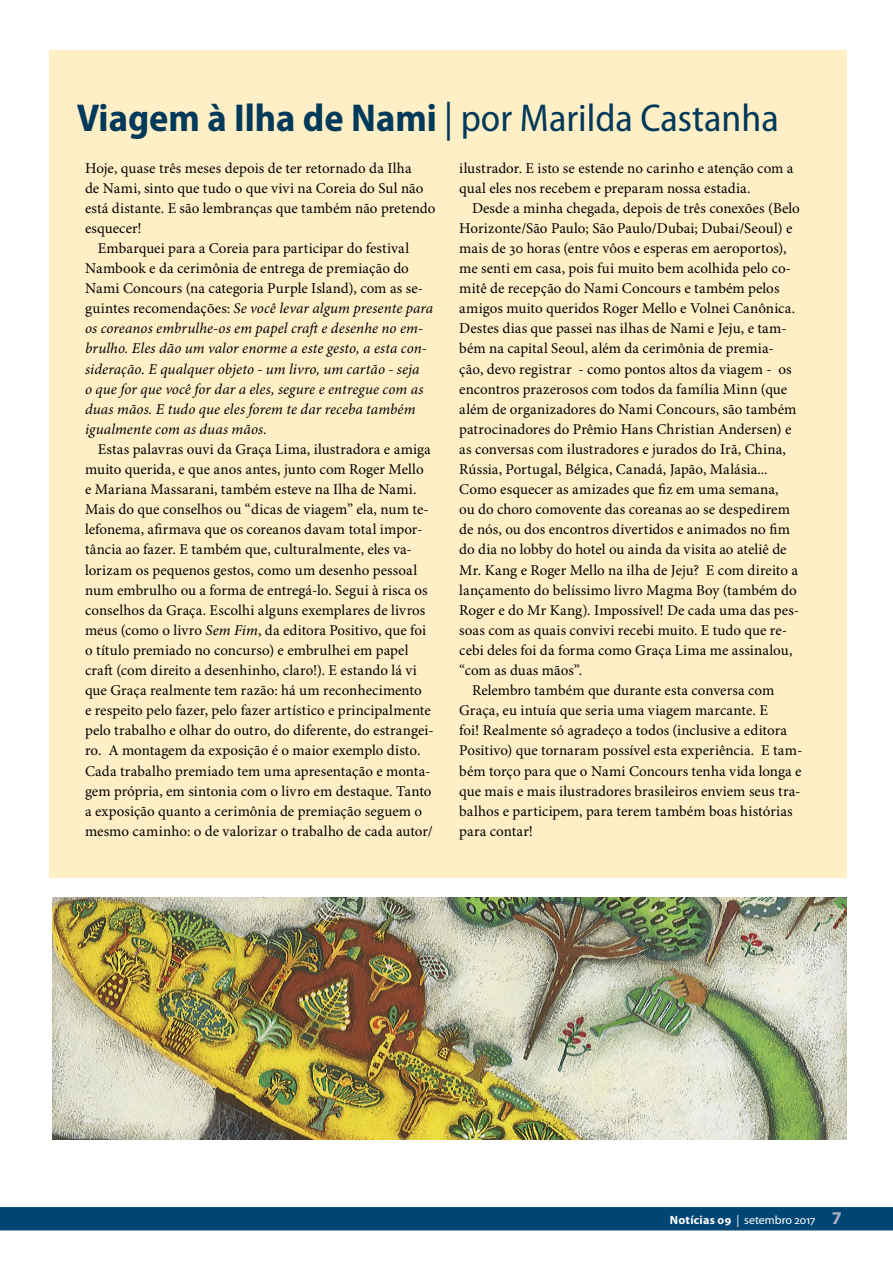
<style>
.page{position:relative;width:893px;height:1263px;background:#fff}
.page>*{position:absolute;margin:0;border:0;box-sizing:border-box;transform-origin:0 0}
.t1{font:semi-condensed 39px "Myriad Pro";color:#003959}
.t2{font:15px/20.1px "Minion Pro";letter-spacing:.005em;color:#000}
.t3{font:italic 15px "Minion Pro";letter-spacing:.005em;color:#000}
.t4{font:12px "Myriad Pro";letter-spacing:-.005em;color:#fff}
.s1{font-weight:700}
.s2{font-style:normal}
.s3{font-style:italic}
.s4{font-weight:700;font-size:18px;color:#abb3c3}
</style>
<div class="page">
<div style="left:49px;top:50px;width:798px;height:828px;background:#ffefc6"></div>
<div style="left:0;top:1207px;width:893px;height:23px;background:#004674"></div>
<img style="left:53px;top:897px;width:794px;height:242px">
<h1 class="t1" style="left:77px;top:94px;width:703px"><span class="s1">Viagem à Ilha de Nami</span> | por Marilda Castanha</h1>
<p class="t2" style="left:85px;top:158px;width:328px">Hoje, quase três meses depois de ter retornado da Ilha</p>
<p class="t2" style="left:85px;top:178px;width:340px">de Nami, sinto que tudo o que vivi na Coreia do Sul não</p>
<p class="t2" style="left:85px;top:198px;width:352px">está distante. E são lembranças que também não pretendo</p>
<p class="t2" style="left:85px;top:219px;width:58px">esquecer!</p>
<p class="t2" style="left:98px;top:239px;width:313px">Embarquei para a Coreia para participar do festival</p>
<p class="t2" style="left:85px;top:259px;width:325px">Nambook e da cerimônia de entrega de premiação do</p>
<p class="t2" style="left:85px;top:279px;width:340px">Nami Concours (na categoria Purple Island), com as se-</p>
<p class="t3" style="left:85px;top:299px;width:350px"><span class="s2">guintes recomendações:</span> Se você levar algum presente para</p>
<p class="t3" style="left:85px;top:319px;width:339px">os coreanos embrulhe-os em papel craft e desenhe no em-</p>
<p class="t3" style="left:85px;top:340px;width:343px">brulho. Eles dão um valor enorme a este gesto, a esta con-</p>
<p class="t3" style="left:85px;top:360px;width:336px">sideração. E qualquer objeto - um livro, um cartão - seja</p>
<p class="t3" style="left:85px;top:380px;width:340px">o que for que você for dar a eles, segure e entregue com as</p>
<p class="t3" style="left:85px;top:400px;width:332px">duas mãos. E tudo que eles forem te dar receba também</p>
<p class="t3" style="left:85px;top:420px;width:183px">igualmente com as duas mãos<span class="s2">.</span></p>
<p class="t2" style="left:98px;top:440px;width:335px">Estas palavras ouvi da Graça Lima, ilustradora e amiga</p>
<p class="t2" style="left:85px;top:460px;width:340px">muito querida, e que anos antes, junto com Roger Mello</p>
<p class="t2" style="left:85px;top:480px;width:333px">e Mariana Massarani, também esteve na Ilha de Nami.</p>
<p class="t2" style="left:85px;top:500px;width:345px">Mais do que conselhos ou “dicas de viagem” ela, num te-</p>
<p class="t2" style="left:85px;top:520px;width:339px">lefonema, afirmava que os coreanos davam total impor-</p>
<p class="t2" style="left:85px;top:540px;width:328px">tância ao fazer. E também que, culturalmente, eles va-</p>
<p class="t2" style="left:85px;top:560px;width:334px">lorizam os pequenos gestos, como um desenho pessoal</p>
<p class="t2" style="left:85px;top:580px;width:344px">num embrulho ou a forma de entregá-lo. Segui à risca os</p>
<p class="t2" style="left:85px;top:600px;width:342px">conselhos da Graça. Escolhi alguns exemplares de livros</p>
<p class="t2" style="left:85px;top:621px;width:343px">meus (como o livro <span class="s3">Sem Fim</span>, da editora Positivo, que foi</p>
<p class="t2" style="left:85px;top:641px;width:325px">o título premiado no concurso) e embrulhei em papel</p>
<p class="t2" style="left:85px;top:661px;width:333px">craft (com direito a desenhinho, claro!). E estando lá vi</p>
<p class="t2" style="left:85px;top:681px;width:338px">que Graça realmente tem razão: há um reconhecimento</p>
<p class="t2" style="left:85px;top:701px;width:347px">e respeito pelo fazer, pelo fazer artístico e principalmente</p>
<p class="t2" style="left:85px;top:721px;width:350px">pelo trabalho e olhar do outro, do diferente, do estrangei-</p>
<p class="t2" style="left:85px;top:741px;width:337px">ro. A montagem da exposição é o maior exemplo disto.</p>
<p class="t2" style="left:85px;top:761px;width:347px">Cada trabalho premiado tem uma apresentação e monta-</p>
<p class="t2" style="left:85px;top:781px;width:348px">gem própria, em sintonia com o livro em destaque. Tanto</p>
<p class="t2" style="left:85px;top:801px;width:339px">a exposição quanto a cerimônia de premiação seguem o</p>
<p class="t2" style="left:85px;top:822px;width:349px">mesmo caminho: o de valorizar o trabalho de cada autor/</p>
<p class="t2" style="left:459px;top:158px;width:336px">ilustrador. E isto se estende no carinho e atenção com a qual eles nos recebem e preparam nossa estadia.</p>
<p class="t2" style="left:472px;top:198px;width:329px">Desde a minha chegada, depois de três conexões (Belo</p>
<p class="t2" style="left:459px;top:219px;width:335px">Horizonte/São Paulo; São Paulo/Dubai; Dubai/Seoul) e</p>
<p class="t2" style="left:459px;top:239px;width:329px">mais de 30 horas (entre vôos e esperas em aeroportos),</p>
<p class="t2" style="left:459px;top:259px;width:334px">me senti em casa, pois fui muito bem acolhida pelo co-</p>
<p class="t2" style="left:459px;top:279px;width:322px">mitê de recepção do Nami Concours e também pelos</p>
<p class="t2" style="left:459px;top:299px;width:337px">amigos muito queridos Roger Mello e Volnei Canônica.</p>
<p class="t2" style="left:459px;top:319px;width:329px">Destes dias que passei nas ilhas de Nami e Jeju, e tam-</p>
<p class="t2" style="left:459px;top:339px;width:316px">bém na capital Seoul, além da cerimônia de premia-</p>
<p class="t2" style="left:459px;top:359px;width:334px">ção, devo registrar - como pontos altos da viagem - os</p>
<p class="t2" style="left:459px;top:379px;width:329px">encontros prazerosos com todos da família Minn (que</p>
<p class="t2" style="left:459px;top:399px;width:339px">além de organizadores do Nami Concours, são também</p>
<p class="t2" style="left:459px;top:420px;width:334px">patrocinadores do Prêmio Hans Christian Andersen) e</p>
<p class="t2" style="left:459px;top:440px;width:328px">as conversas com ilustradores e jurados do Irã, China,</p>
<p class="t2" style="left:459px;top:460px;width:310px">Rússia, Portugal, Bélgica, Canadá, Japão, Malásia...</p>
<p class="t2" style="left:459px;top:480px;width:321px">Como esquecer as amizades que fiz em uma semana,</p>
<p class="t2" style="left:459px;top:500px;width:332px">ou do choro comovente das coreanas ao se despedirem</p>
<p class="t2" style="left:459px;top:520px;width:332px">de nós, ou dos encontros divertidos e animados no fim</p>
<p class="t2" style="left:459px;top:540px;width:329px">do dia no lobby do hotel ou ainda da visita ao ateliê de</p>
<p class="t2" style="left:459px;top:560px;width:340px">Mr. Kang e Roger Mello na ilha de Jeju? E com direito a</p>
<p class="t2" style="left:459px;top:580px;width:339px">lançamento do belíssimo livro Magma Boy (também do</p>
<p class="t2" style="left:459px;top:600px;width:341px">Roger e do Mr Kang). Impossível! De cada uma das pes-</p>
<p class="t2" style="left:459px;top:621px;width:329px">soas com as quais convivi recebi muito. E tudo que re-</p>
<p class="t2" style="left:459px;top:641px;width:335px">cebi deles foi da forma como Graça Lima me assinalou,</p>
<p class="t2" style="left:459px;top:661px;width:125px">“com as duas mãos”.</p>
<p class="t2" style="left:472px;top:681px;width:304px">Relembro também que durante esta conversa com</p>
<p class="t2" style="left:459px;top:701px;width:310px">Graça, eu intuía que seria uma viagem marcante. E</p>
<p class="t2" style="left:459px;top:721px;width:329px">foi! Realmente só agradeço a todos (inclusive a editora</p>
<p class="t2" style="left:459px;top:741px;width:345px">Positivo) que tornaram possível esta experiência. E tam-</p>
<p class="t2" style="left:459px;top:761px;width:344px">bém torço para que o Nami Concours tenha vida longa e</p>
<p class="t2" style="left:459px;top:781px;width:343px">que mais e mais ilustradores brasileiros enviem seus tra-</p>
<p class="t2" style="left:459px;top:801px;width:335px">balhos e participem, para terem também boas histórias</p>
<p class="t2" style="left:459px;top:822px;width:75px">para contar!</p>
<p class="t4" style="left:670px;top:1212px;width:174px"><span class="s1">Notícias 09</span> | setembro 2017 <span class="s4">7</span></p>
</div>
